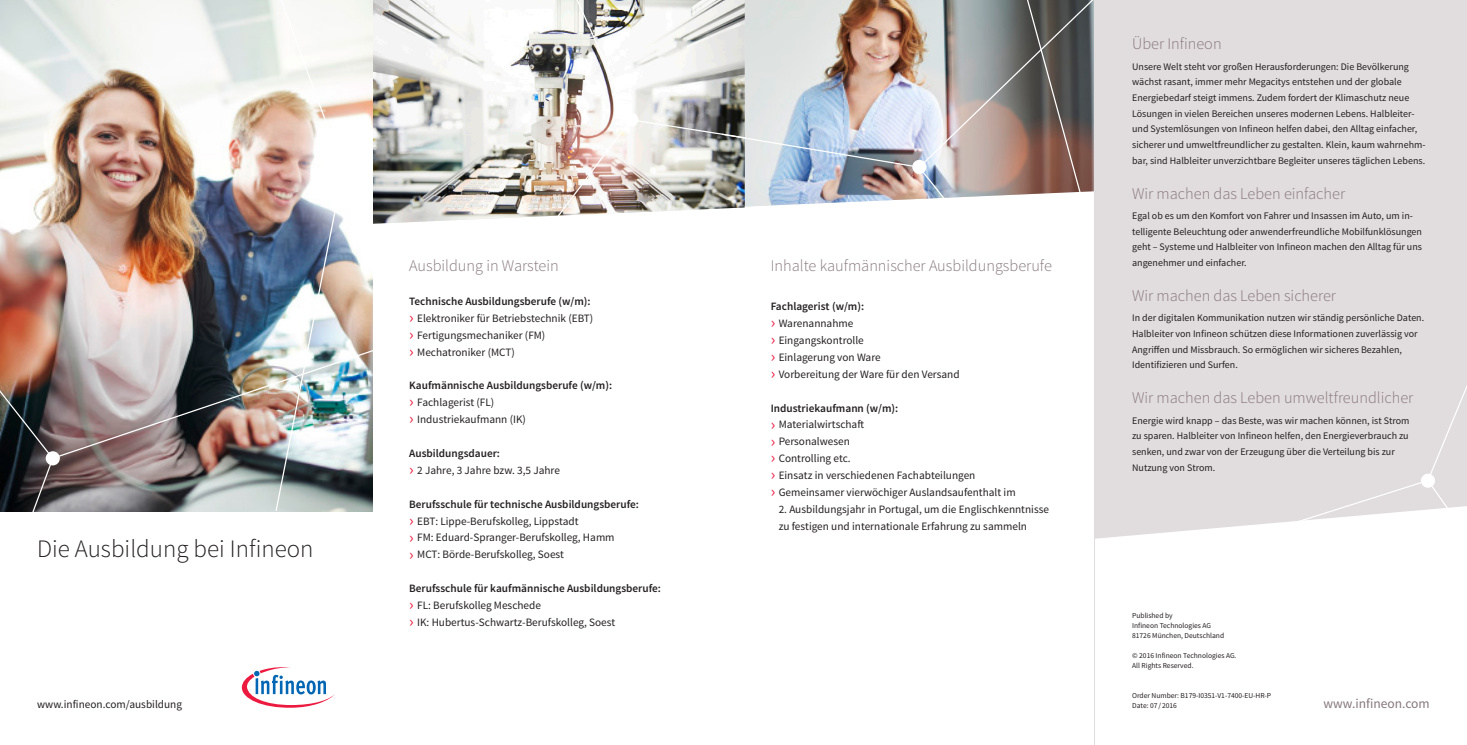
<style>
.page{position:relative;width:1467px;height:745px;background:#fff}
.page>*{position:absolute;margin:0;border:0;box-sizing:border-box;transform-origin:0 0}
.Flyer_Title_Headline{font:300 25px "Source Sans Pro";color:#231f20}
.Flyer_Headline_13_pt{font:300 16.25px "Source Sans Pro";color:#86777c}
.Flyer_Backpage_Headl{font:13.5px "Source Sans Pro";color:#86777c}
.Flyer_Title_URL_9_pt{font:11.25px/16.9px "Source Sans Pro";color:#231f20}
.Flyer_Copy_Subline_9{font:600 11.25px "Source Sans Pro";color:#231f20}
.Flyer_Copy_9_pt{font:10px/15.6px "Source Sans Pro";color:#231f20}
.Flyer_Backpage_Discl{font:7.5px/10px "Source Sans Pro";color:#231f20}
.s1{font-size:16.88px;color:#ed1a40}
</style>
<div class="page">
<img style="left:372px;top:0;width:168px;height:224px">
<img style="left:0;top:0;width:272px;height:511px">
<div style="left:1095px;top:0;width:372px;height:744px;background:#e1dcdd"></div>
<div style="left:1421px;top:473px;width:14px;height:14px;background:#fff;border-radius:50%"></div>
<img style="left:272px;top:0;width:100px;height:512px">
<div style="left:46px;top:451px;width:14px;height:14px;background:#fff;border-radius:50%"></div>
<svg style="left:30px;top:459px;width:24px;height:53px"></svg>
<img style="left:0;top:232px;width:372px;height:227px">
<svg style="left:1095px;top:505px;width:372px;height:239px;background:#fcfcfc"></svg>
<img style="left:540px;top:0;width:555px;height:234px">
<div style="left:624px;top:112px;width:14px;height:15px;background:#fff;border-radius:50%"></div>
<svg style="left:242px;top:667px;width:93px;height:40px"></svg>
<p class="Flyer_Headline_13_pt" style="left:1132px;top:34px;width:91px">Über Infineon</p>
<p class="Flyer_Copy_9_pt" style="left:1132px;top:59px;width:295px">Unsere Welt steht vor großen Herausforderungen: Die Bevölkerung wächst rasant, immer mehr Megacitys entstehen und der globale Energiebedarf steigt immens. Zudem fordert der Klimaschutz neue Lösungen in vielen Bereichen unseres modernen Lebens. Halbleiter&shy;und Systemlösungen von Infineon helfen dabei, den Alltag einfacher, sicherer und umweltfreundlicher zu gestalten. Klein, kaum wahrnehm&shy;bar, sind Halbleiter unverzichtbare Begleiter unseres täglichen Lebens.</p>
<p class="Flyer_Headline_13_pt" style="left:1132px;top:183px;width:215px">Wir machen das Leben einfacher</p>
<p class="Flyer_Copy_9_pt" style="left:1132px;top:208px;width:291px">Egal ob es um den Komfort von Fahrer und Insassen im Auto, um in&shy;telligente Beleuchtung oder anwenderfreundliche Mobilfunklösungen geht – Systeme und Halbleiter von Infineon machen den Alltag für uns angenehmer und einfacher.</p>
<p class="Flyer_Headline_13_pt" style="left:1132px;top:285px;width:205px">Wir machen das Leben sicherer</p>
<p class="Flyer_Copy_9_pt" style="left:1132px;top:310px;width:294px">In der digitalen Kommunikation nutzen wir ständig persönliche Daten.<br>Halbleiter von Infineon schützen diese Informationen zuverlässig vor Angriffen und Missbrauch. So ermöglichen wir sicheres Bezahlen, Identifizieren und Surfen.</p>
<p class="Flyer_Headline_13_pt" style="left:1132px;top:388px;width:283px">Wir machen das Leben umweltfreundlicher</p>
<p class="Flyer_Copy_9_pt" style="left:1132px;top:412px;width:279px">Energie wird knapp – das Beste, was wir machen können, ist Strom zu sparen. Halbleiter von Infineon helfen, den Energieverbrauch zu senken, und zwar von der Erzeugung über die Verteilung bis zur Nutzung von Strom.</p>
<p class="Flyer_Headline_13_pt" style="left:771px;top:256px;width:283px">Inhalte kaufmännischer Ausbildungsberufe</p>
<p class="Flyer_Copy_Subline_9" style="left:771px;top:299px;width:95px">Fachlagerist (w/m):</p>
<p class="Flyer_Title_URL_9_pt" style="left:771px;top:315px;width:84px"><span class="s1">›</span> Warenannahme</p>
<p class="Flyer_Title_URL_9_pt" style="left:771px;top:332px;width:95px"><span class="s1">›</span> Eingangskontrolle</p>
<p class="Flyer_Title_URL_9_pt" style="left:771px;top:348px;width:112px"><span class="s1">›</span> Einlagerung von Ware</p>
<p class="Flyer_Title_URL_9_pt" style="left:771px;top:365px;width:190px"><span class="s1">›</span> Vorbereitung der Ware für den Versand</p>
<p class="Flyer_Copy_Subline_9" style="left:771px;top:400px;width:129px">Industriekaufmann (w/m):</p>
<p class="Flyer_Title_URL_9_pt" style="left:771px;top:416px;width:95px"><span class="s1">›</span> Materialwirtschaft</p>
<p class="Flyer_Title_URL_9_pt" style="left:771px;top:433px;width:81px"><span class="s1">›</span> Personalwesen</p>
<p class="Flyer_Title_URL_9_pt" style="left:771px;top:450px;width:81px"><span class="s1">›</span> Controlling etc.</p>
<p class="Flyer_Title_URL_9_pt" style="left:771px;top:467px;width:206px"><span class="s1">›</span> Einsatz in verschiedenen Fachabteilungen</p>
<p class="Flyer_Title_URL_9_pt" style="left:771px;top:483px;width:246px"><span class="s1">›</span> Gemeinsamer vierwöchiger Auslandsaufenthalt im</p>
<p class="Flyer_Title_URL_9_pt" style="left:779px;top:500px;width:272px">2. Ausbildungsjahr in Portugal, um die Englischkenntnisse zu festigen und internationale Erfahrung zu sammeln</p>
<p class="Flyer_Headline_13_pt" style="left:409px;top:256px;width:151px">Ausbildung in Warstein</p>
<p class="Flyer_Copy_Subline_9" style="left:409px;top:294px;width:183px">Technische Ausbildungsberufe (w/m):</p>
<p class="Flyer_Title_URL_9_pt" style="left:409px;top:309px;width:186px"><span class="s1">›</span> Elektroniker für Betriebstechnik (EBT)</p>
<p class="Flyer_Title_URL_9_pt" style="left:409px;top:326px;width:138px"><span class="s1">›</span> Fertigungsmechaniker (FM)</p>
<p class="Flyer_Title_URL_9_pt" style="left:409px;top:343px;width:107px"><span class="s1">›</span> Mechatroniker (MCT)</p>
<p class="Flyer_Copy_Subline_9" style="left:409px;top:378px;width:204px">Kaufmännische Ausbildungsberufe (w/m):</p>
<p class="Flyer_Title_URL_9_pt" style="left:409px;top:394px;width:87px"><span class="s1">›</span> Fachlagerist (FL)</p>
<p class="Flyer_Title_URL_9_pt" style="left:409px;top:411px;width:118px"><span class="s1">›</span> Industriekaufmann (IK)</p>
<p class="Flyer_Copy_Subline_9" style="left:409px;top:446px;width:92px">Ausbildungsdauer:</p>
<p class="Flyer_Title_URL_9_pt" style="left:409px;top:461px;width:152px"><span class="s1">›</span> 2 Jahre, 3 Jahre bzw. 3,5 Jahre</p>
<p class="Flyer_Copy_Subline_9" style="left:409px;top:496px;width:231px">Berufsschule für technische Ausbildungsberufe:</p>
<p class="Flyer_Title_URL_9_pt" style="left:409px;top:512px;width:171px"><span class="s1">›</span> EBT: Lippe-Berufskolleg, Lippstadt</p>
<p class="Flyer_Title_URL_9_pt" style="left:409px;top:529px;width:207px"><span class="s1">›</span> FM: Eduard-Spranger-Berufskolleg, Hamm</p>
<p class="Flyer_Title_URL_9_pt" style="left:409px;top:546px;width:156px"><span class="s1">›</span> MCT: Börde-Berufskolleg, Soest</p>
<p class="Flyer_Copy_Subline_9" style="left:409px;top:581px;width:253px">Berufsschule für kaufmännische Ausbildungsberufe:</p>
<p class="Flyer_Title_URL_9_pt" style="left:409px;top:596px;width:133px"><span class="s1">›</span> FL: Berufskolleg Meschede</p>
<p class="Flyer_Title_URL_9_pt" style="left:409px;top:613px;width:208px"><span class="s1">›</span> IK: Hubertus-Schwartz-Berufskolleg, Soest</p>
<p class="Flyer_Title_Headline" style="left:37px;top:532px;width:278px">Die Ausbildung bei Infineon</p>
<p class="Flyer_Backpage_Discl" style="left:1132px;top:610px;width:80px">Published by<br>Infineon Technologies AG</p>
<p class="Flyer_Backpage_Discl" style="left:1132px;top:630px;width:94px">81726 München, Deutschland</p>
<p class="Flyer_Backpage_Discl" style="left:1132px;top:650px;width:106px">© 2016 Infineon Technologies AG.<br>All Rights Reserved.</p>
<p class="Flyer_Backpage_Discl" style="left:1132px;top:690px;width:140px">Order Number: B179-I0351-V1-7400-EU-HR-P</p>
<p class="Flyer_Backpage_Discl" style="left:1132px;top:700px;width:46px">Date: 07 / 2016</p>
<p class="Flyer_Title_URL_9_pt" style="left:37px;top:695px;width:146px">www.infineon.com/ausbildung</p>
<p class="Flyer_Backpage_Headl" style="left:1323px;top:694px;width:108px">www.infineon.com</p>
</div>
